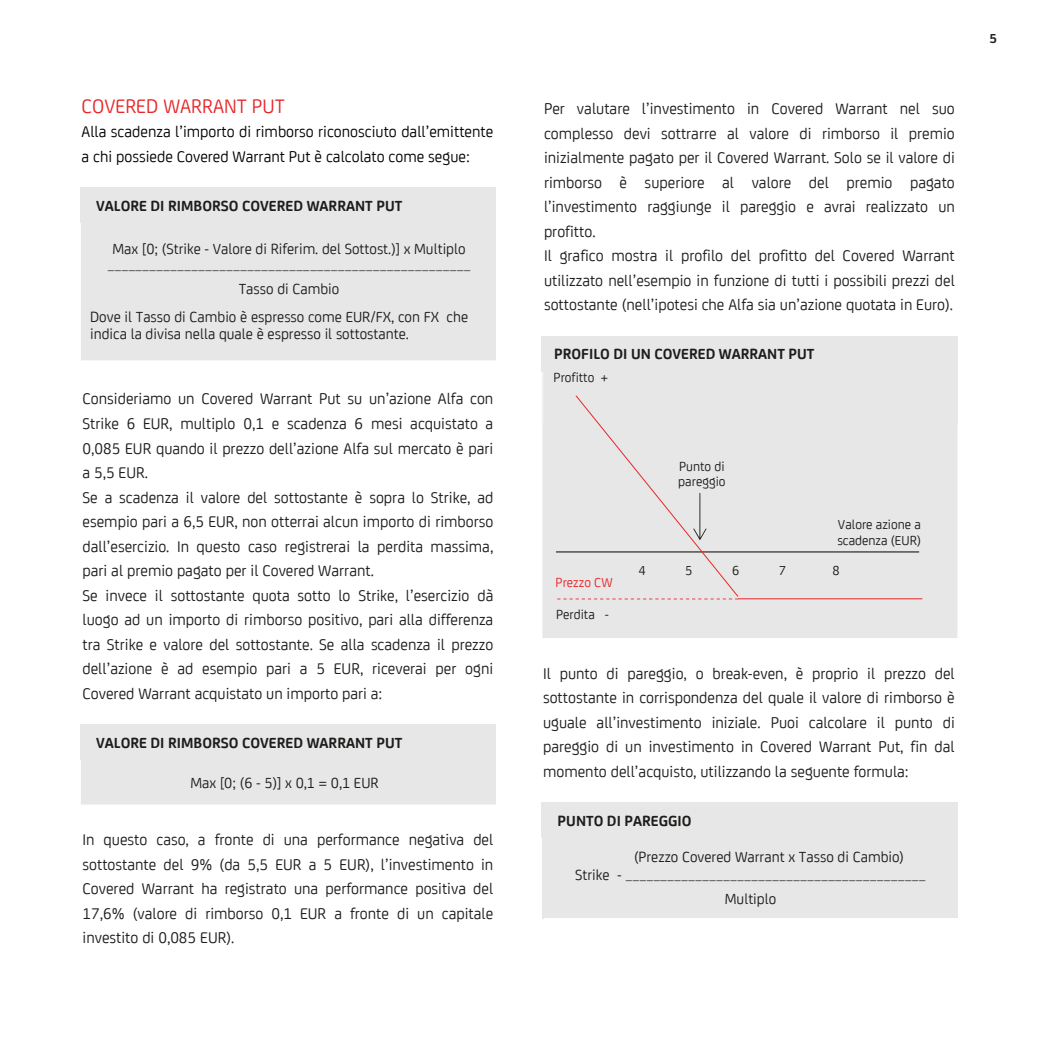
<style>
.page{position:relative;width:1042px;height:1041px;background:#fff}
.page>*{position:absolute;margin:0;border:0;box-sizing:border-box;transform-origin:0 0}
.t1{font:21px "Uni Credit";color:#e6282a}
.t2{font:16.62px/24.5px "Uni Credit";color:#1d1d1b}
.t3{font:16.62px/24.5px "Uni Credit";color:#020203}
.t4{font:15.75px/27.8px "Uni Credit";color:#1d1d1b}
.t5{font:700 15.75px "Uni Credit";color:#1d1d1b}
.t6{font:14px/15.4px "Uni Credit";color:#1d1d1b}
.t7{font:14px "Uni Credit";color:#e6282a}
.t8{font:700 13.83px "FS Joey";color:#1d1d1b}
.s1{font-size:15.75px}
</style>
<div class="page">
<hr style="left:80px;top:187px;width:1px;height:36px;background:#e7e7e7">
<div style="left:81px;top:187px;width:415px;height:28px;background:#e7e7e7"></div>
<div style="left:81px;top:215px;width:415px;height:8px;background:#e7e7e7"></div>
<div style="left:81px;top:223px;width:415px;height:137px;background:#e7e7e7"></div>
<div style="left:82px;top:240px;width:413px;height:18px;background:#e7e7e7"></div>
<div style="left:82px;top:258px;width:413px;height:15px;background:#e7e7e7"></div>
<div style="left:82px;top:273px;width:413px;height:24px;background:#e7e7e7"></div>
<div style="left:82px;top:297px;width:413px;height:28px;background:#e7e7e7"></div>
<div style="left:82px;top:325px;width:413px;height:17px;background:#e7e7e7"></div>
<hr style="left:80px;top:724px;width:1px;height:35px;background:#e7e7e7">
<div style="left:81px;top:724px;width:415px;height:28px;background:#e7e7e7"></div>
<div style="left:81px;top:752px;width:415px;height:7px;background:#e7e7e7"></div>
<div style="left:81px;top:759px;width:415px;height:45px;background:#e7e7e7"></div>
<div style="left:82px;top:773px;width:413px;height:17px;background:#e7e7e7"></div>
<hr style="left:541px;top:336px;width:2px;height:35px;background:#e7e7e7">
<div style="left:543px;top:336px;width:414px;height:28px;background:#e7e7e7"></div>
<div style="left:543px;top:364px;width:414px;height:7px;background:#e7e7e7"></div>
<div style="left:542px;top:371px;width:415px;height:267px;background:#e7e7e7"></div>
<div style="left:543px;top:371px;width:414px;height:27px;background:#e7e7e7"></div>
<div style="left:543px;top:398px;width:414px;height:26px;background:#e7e7e7"></div>
<hr style="left:541px;top:802px;width:2px;height:35px;background:#e7e7e7">
<div style="left:543px;top:802px;width:414px;height:28px;background:#e7e7e7"></div>
<div style="left:543px;top:830px;width:414px;height:7px;background:#e7e7e7"></div>
<hr style="left:542px;top:837px;width:1px;height:80px;background:#e7e7e7">
<div style="left:543px;top:837px;width:414px;height:28px;background:#e7e7e7"></div>
<div style="left:543px;top:865px;width:414px;height:17px;background:#e7e7e7"></div>
<div style="left:543px;top:882px;width:414px;height:35px;background:#e7e7e7"></div>
<hr style="left:556px;top:551px;width:362px;height:1px;background:#020203">
<div style="left:557px;top:395px;width:181px;height:204px;background:#e7e7e7"></div>
<hr style="left:738px;top:598px;width:183px;height:1px;background:#e6282a">
<p class="t1" style="left:81px;top:91px;width:205px">COVERED WARRANT PUT</p>
<p class="t3" style="left:81px;top:118px;width:413px">Alla scadenza l’importo di rimborso riconosciuto dall’emittente a chi possiede Covered Warrant Put è calcolato come segue:</p>
<p class="t5" style="left:96px;top:193px;width:307px">VALORE DI RIMBORSO COVERED WARRANT PUT</p>
<p class="t4" style="left:112px;top:234px;width:354px">Max [0; (Strike - Valore di Riferim. del Sottost.)] x Multiplo</p>
<p class="t6" style="left:107px;top:257px;width:365px">____________________________________________________</p>
<p class="t4" style="left:90px;top:274px;width:379px;text-indent:148px">Tasso di Cambio<br>Dove il Tasso di Cambio è espresso come EUR/FX, con FX che</p>
<p class="t4" style="left:90px;top:319px;width:320px">indica la divisa nella quale è espresso il sottostante.</p>
<p class="t2" style="left:82px;top:385px;width:412px">Consideriamo un Covered Warrant Put su un’azione Alfa con Strike 6 EUR, multiplo 0,1 e scadenza 6 mesi acquistato a 0,085 EUR quando il prezzo dell’azione Alfa sul mercato è pari a 5,5 EUR.<br>Se a scadenza il valore del sottostante è sopra lo Strike, ad esempio pari a 6,5 EUR, non otterrai alcun importo di rimborso dall’esercizio. In questo caso registrerai la perdita massima, pari al premio pagato per il Covered Warrant.<br>Se invece il sottostante quota sotto lo Strike, l’esercizio dà luogo ad un importo di rimborso positivo, pari alla differenza tra Strike e valore del sottostante. Se alla scadenza il prezzo dell’azione è ad esempio pari a 5 EUR, riceverai per ogni Covered Warrant acquistato un importo pari a:</p>
<p class="t5" style="left:96px;top:730px;width:307px">VALORE DI RIMBORSO COVERED WARRANT PUT</p>
<p class="t4" style="left:190px;top:767px;width:190px">Max [0; (6 - 5)] x 0,1 = 0,1 EUR</p>
<p class="t2" style="left:82px;top:826px;width:412px;text-align:justify">In questo caso, a fronte di una performance negativa del sottostante del 9% (da 5,5 EUR a 5 EUR), l’investimento in Covered Warrant ha registrato una performance positiva del 17,6% (valore di rimborso 0,1 EUR a fronte di un capitale investito di 0,085 EUR).</p>
<p class="t2" style="left:544px;top:95px;width:412px">Per valutare l’investimento in Covered Warrant nel suo complesso devi sottrarre al valore di rimborso il premio inizialmente pagato per il Covered Warrant. Solo se il valore di rimborso è superiore al valore del premio pagato l’investimento raggiunge il pareggio e avrai realizzato un profitto.<br>Il grafico mostra il profilo del profitto del Covered Warrant utilizzato nell’esempio in funzione di tutti i possibili prezzi del sottostante (nell’ipotesi che Alfa sia un’azione quotata in Euro).</p>
<p class="t5" style="left:554px;top:342px;width:262px">PROFILO DI UN COVERED WARRANT PUT</p>
<p class="t6" style="left:553px;top:368px;width:56px">Profitto +</p>
<p class="t7" style="left:555px;top:572px;width:58px">Prezzo CW</p>
<p class="t6" style="left:556px;top:605px;width:54px">Perdita -</p>
<p class="t6" style="left:678px;top:457px;width:49px">Punto di pareggio</p>
<p class="t6" style="left:837px;top:516px;width:85px">Valore azione a scadenza (EUR)</p>
<p class="t6" style="left:638px;top:562px;width:9px">4</p>
<p class="t6" style="left:685px;top:562px;width:9px">5</p>
<p class="t6" style="left:732px;top:562px;width:9px">6</p>
<p class="t6" style="left:778px;top:562px;width:9px">7</p>
<p class="t6" style="left:832px;top:562px;width:9px">8</p>
<p class="t2" style="left:543px;top:659px;width:413px;text-align:justify">Il punto di pareggio, o break-even, è proprio il prezzo del sottostante in corrispondenza del quale il valore di rimborso è uguale all’investimento iniziale. Puoi calcolare il punto di pareggio di un investimento in Covered Warrant Put, fin dal momento dell’acquisto, utilizzando la seguente formula:</p>
<p class="t5" style="left:557px;top:808px;width:135px">PUNTO DI PAREGGIO</p>
<p class="t4" style="left:634px;top:842px;width:271px">(Prezzo Covered Warrant x Tasso di Cambio)</p>
<p class="t6" style="left:575px;top:866px;width:352px"><span class="s1">Strike -</span> ___________________________________________</p>
<p class="t4" style="left:724px;top:883px;width:53px">Multiplo</p>
<p class="t8" style="left:989px;top:28px;width:9px">5</p>
</div>
